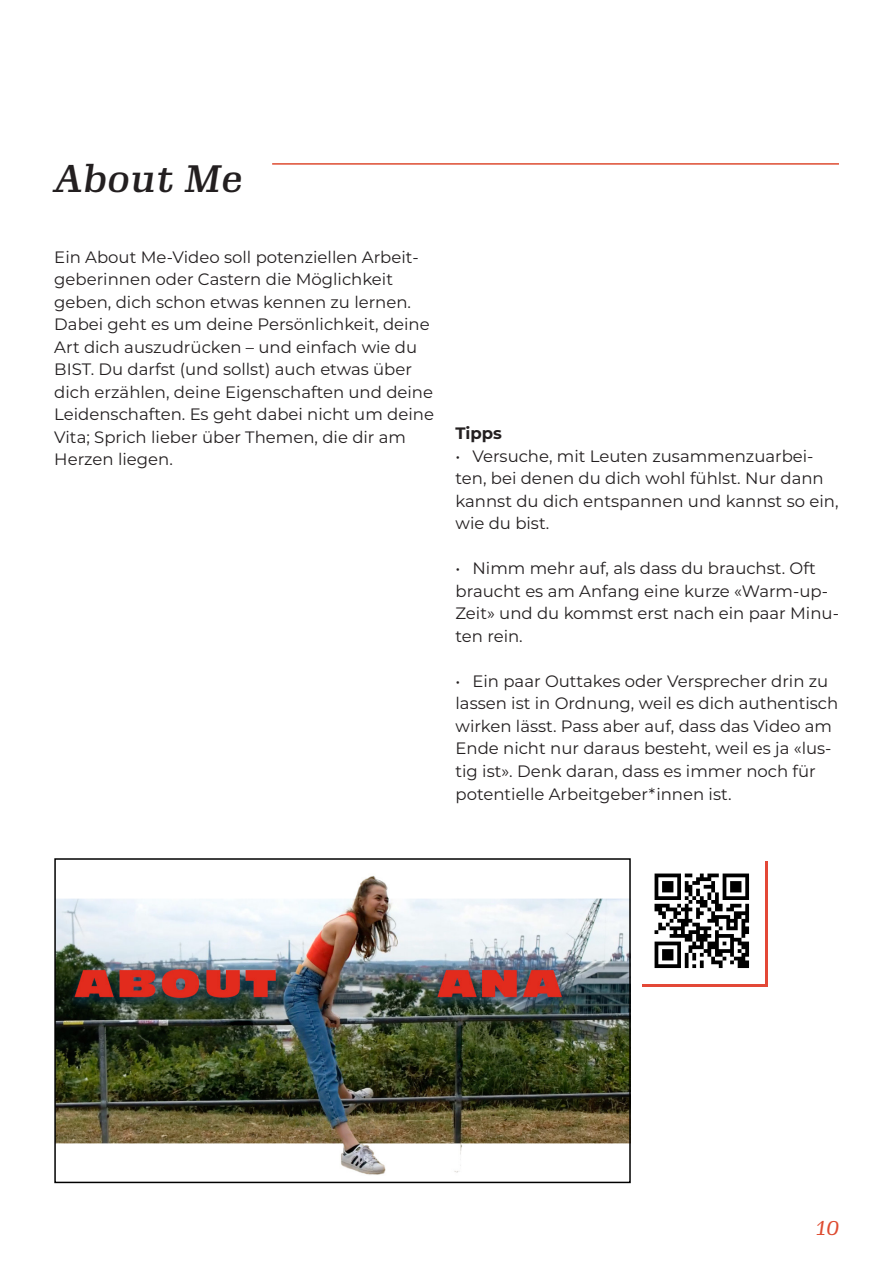
<style>
.page{position:relative;width:893px;height:1263px;background:#fff}
.page>*{position:absolute;margin:0;border:0;box-sizing:border-box;transform-origin:0 0}
.t1{font:italic 500 37.5px "Gimlet Micro";color:#231f20}
.t2{font:italic 19.5px "Gimlet Micro";color:#de4c31}
.t3{font:16.5px/22.5px "Montserrat";color:#231f20}
.t4{font:700 16.5px "Montserrat";color:#231f20}
</style>
<div class="page">
<div style="left:642px;top:861px;width:125px;height:125px;background:linear-gradient(to right,#fff,#fff)"></div>
<hr style="left:272px;top:163px;width:567px;height:2px;background:#de4c31">
<img style="left:57px;top:875px;width:571px;height:300px">
<div style="left:54px;top:858px;width:577px;height:325px;border:2px solid #000"></div>
<img style="left:642px;top:861px;width:122px;height:122px">
<h1 class="t1" style="left:54px;top:152px;width:191px">About Me</h1>
<h1 class="t3" style="left:54px;top:245px;width:381px">Ein About Me-Video soll potenziellen Arbeit&shy;geberinnen oder Castern die Möglichkeit geben, dich schon etwas kennen zu lernen.<br>Dabei geht es um deine Persönlichkeit, deine Art dich auszudrücken – und einfach wie du BIST. Du darfst (und sollst) auch etwas über dich erzählen, deine Eigenschaften und deine Leidenschaften. Es geht dabei nicht um deine Vita; Sprich lieber über Themen, die dir am Herzen liegen.</h1>
<p class="t4" style="left:455px;top:422px;width:48px">Tipps</p>
<p class="t3" style="left:455px;top:444px;width:384px">• Versuche, mit Leuten zusammenzuarbei&shy;ten, bei denen du dich wohl fühlst. Nur dann kannst du dich entspannen und kannst so ein, wie du bist.</p>
<p class="t3" style="left:455px;top:557px;width:385px">• Nimm mehr auf, als dass du brauchst. Oft braucht es am Anfang eine kurze «Warm-up-Zeit» und du kommst erst nach ein paar Minu&shy;ten rein.</p>
<p class="t3" style="left:455px;top:669px;width:384px">• Ein paar Outtakes oder Versprecher drin zu lassen ist in Ordnung, weil es dich authentisch wirken lässt. Pass aber auf, dass das Video am Ende nicht nur daraus besteht, weil es ja «lus&shy;tig ist». Denk daran, dass es immer noch für potentielle Arbeitgeber*innen ist.</p>
<p class="t2" style="left:816px;top:1214px;width:25px">10</p>
</div>
